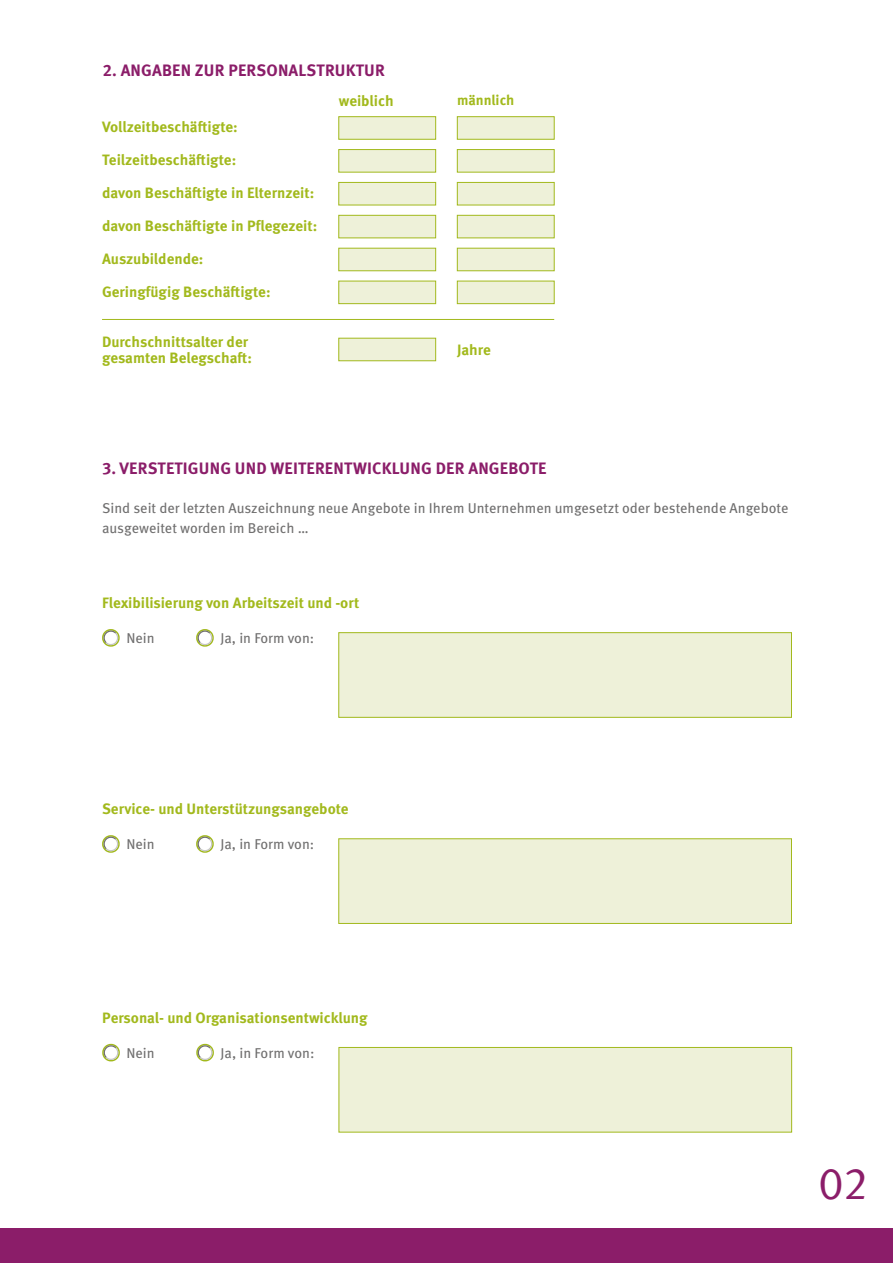
<style>
.page{position:relative;width:893px;height:1263px;background:#fff}
.page>*{position:absolute;margin:0;border:0;box-sizing:border-box;transform-origin:0 0}
.t1{font:45px "Meta Pro Norm";color:#8b1d69}
.t2{font:700 16.5px "Meta Pro";letter-spacing:.01em;color:#8b1d69}
.t3{font:700 15px/16.5px "Meta Pro";color:#a2b91c}
.t4{font:14.25px/19.5px "Meta Pro";color:#706f6f}
.t5{font:700 14.25px "Meta Pro";color:#a2b91c}
</style>
<div class="page">
<div style="left:0;top:1229px;width:893px;height:34px;background:#8b1d69"></div>
<div style="left:339px;top:632px;width:453px;height:85px;background:#eef1d9;border:1px solid #a2b91c"></div>
<svg style="left:102px;top:629px;width:18px;height:18px"></svg>
<svg style="left:196px;top:629px;width:18px;height:18px"></svg>
<div style="left:339px;top:838px;width:453px;height:86px;background:#eef1d9;border:1px solid #a2b91c"></div>
<svg style="left:102px;top:835px;width:18px;height:18px"></svg>
<svg style="left:196px;top:835px;width:18px;height:18px"></svg>
<div style="left:339px;top:1047px;width:453px;height:85px;background:#eef1d9;border:1px solid #a2b91c"></div>
<svg style="left:102px;top:1043px;width:18px;height:19px"></svg>
<svg style="left:196px;top:1043px;width:18px;height:19px"></svg>
<div style="left:339px;top:116px;width:97px;height:23px;background:#eef1d9;border:1px solid #a2b91c"></div>
<div style="left:457px;top:116px;width:97px;height:23px;background:#eef1d9;border:1px solid #a2b91c"></div>
<div style="left:339px;top:248px;width:97px;height:23px;background:#eef1d9;border:1px solid #a2b91c"></div>
<div style="left:457px;top:248px;width:97px;height:23px;background:#eef1d9;border:1px solid #a2b91c"></div>
<div style="left:339px;top:281px;width:97px;height:23px;background:#eef1d9;border:1px solid #a2b91c"></div>
<div style="left:457px;top:281px;width:97px;height:23px;background:#eef1d9;border:1px solid #a2b91c"></div>
<div style="left:339px;top:338px;width:97px;height:23px;background:#eef1d9;border:1px solid #a2b91c"></div>
<div style="left:339px;top:149px;width:97px;height:23px;background:#eef1d9;border:1px solid #a2b91c"></div>
<div style="left:457px;top:149px;width:97px;height:23px;background:#eef1d9;border:1px solid #a2b91c"></div>
<div style="left:339px;top:182px;width:97px;height:23px;background:#eef1d9;border:1px solid #a2b91c"></div>
<div style="left:457px;top:182px;width:97px;height:23px;background:#eef1d9;border:1px solid #a2b91c"></div>
<div style="left:339px;top:215px;width:97px;height:23px;background:#eef1d9;border:1px solid #a2b91c"></div>
<div style="left:457px;top:215px;width:97px;height:23px;background:#eef1d9;border:1px solid #a2b91c"></div>
<hr style="left:102px;top:319px;width:452px;height:1px;background:#a2b91c">
<p class="t2" style="left:103px;top:58px;width:284px">2. ANGABEN ZUR PERSONALSTRUKTUR</p>
<p class="t3" style="left:102px;top:118px;width:137px">Vollzeitbeschäftigte:</p>
<p class="t3" style="left:102px;top:151px;width:136px">Teilzeitbeschäftigte:</p>
<p class="t3" style="left:102px;top:184px;width:214px">davon Beschäftigte in Elternzeit:</p>
<p class="t3" style="left:102px;top:217px;width:217px">davon Beschäftigte in Pflegezeit:</p>
<p class="t3" style="left:102px;top:250px;width:103px">Auszubildende:</p>
<p class="t3" style="left:102px;top:283px;width:170px">Geringfügig Beschäftigte:</p>
<p class="t3" style="left:102px;top:332px;width:151px">Durchschnittsalter der gesamten Belegschaft:</p>
<p class="t3" style="left:339px;top:91px;width:56px">weiblich</p>
<p class="t5" style="left:457px;top:89px;width:59px">männlich</p>
<p class="t3" style="left:457px;top:341px;width:35px">Jahre</p>
<p class="t2" style="left:102px;top:455px;width:446px">3. VERSTETIGUNG UND WEITERENTWICKLUNG DER ANGEBOTE</p>
<p class="t4" style="left:102px;top:497px;width:688px">Sind seit der letzten Auszeichnung neue Angebote in Ihrem Unternehmen umgesetzt oder bestehende Angebote ausgeweitet worden im Bereich …</p>
<p class="t3" style="left:102px;top:593px;width:259px">Flexibilisierung von Arbeitszeit und -ort</p>
<p class="t4" style="left:126px;top:627px;width:30px">Nein</p>
<p class="t4" style="left:220px;top:627px;width:95px">Ja, in Form von:</p>
<p class="t3" style="left:102px;top:799px;width:248px">Service- und Unterstützungsangebote</p>
<p class="t4" style="left:126px;top:834px;width:30px">Nein</p>
<p class="t4" style="left:220px;top:834px;width:95px">Ja, in Form von:</p>
<p class="t3" style="left:102px;top:1008px;width:267px">Personal- und Organisationsentwicklung</p>
<p class="t4" style="left:126px;top:1042px;width:30px">Nein</p>
<p class="t4" style="left:221px;top:1042px;width:95px">Ja, in Form von:</p>
<h1 class="t1" style="left:818px;top:1149px;width:51px">02</h1>
</div>
